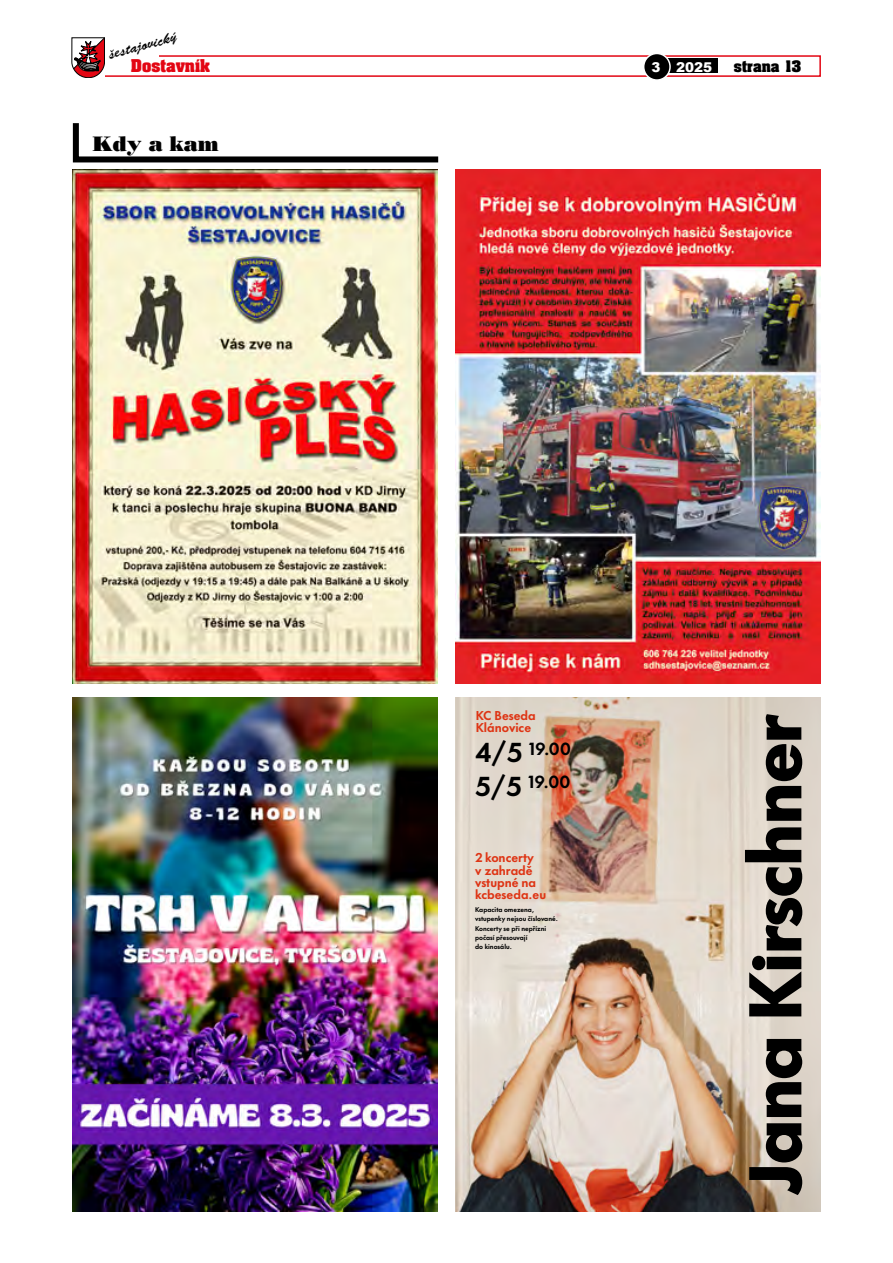
<style>
.page{position:relative;width:893px;height:1263px;background:#fff}
.page>*{position:absolute;margin:0;border:0;box-sizing:border-box;transform-origin:0 0}
.t1{font:21px "Bodnoff CE";color:#000}
.t2{font:700 16.35px/33.5px "Futura Now Headline";color:#000}
.t3{font:15px "Brush Script DOT";color:#000}
.t4{font:15px "Aardvark CE Bold";color:#e30613}
.t5{font:13.5px "Aardvark CE Bold";color:#000}
.t6{font:900 13.5px "Arial";color:#fff}
.t7{font:700 11.85px/12.3px "Futura Now Headline";color:#de3414}
.t8{font:700 6.3px/9.3px "Futura Now Headline";color:#000}
.s1{font-size:25.5px}
</style>
<div class="page">
<div style="left:91px;top:55px;width:730px;height:22px;border:2px solid #e30613"></div>
<div style="left:663px;top:58px;width:55px;height:15px;background:#000"></div>
<div style="left:644px;top:53px;width:26px;height:27px;background:#000;border-radius:50%"></div>
<div style="left:643px;top:53px;width:28px;height:28px;border:2px solid #fff;border-radius:50%"></div>
<svg style="left:72px;top:37px;width:107px;height:41px"></svg>
<img style="left:455px;top:169px;width:366px;height:515px">
<img style="left:72px;top:697px;width:366px;height:515px">
<img style="left:455px;top:697px;width:366px;height:515px">
<svg style="left:745px;top:714px;width:57px;height:481px;background:#817a72"></svg>
<img style="left:72px;top:169px;width:366px;height:515px">
<svg style="left:72px;top:123px;width:367px;height:40px"></svg>
<h3 class="t3" style="left:106px;top:46px;width:71px;rotate:-15deg">šestajovický</h3>
<h3 class="t4" style="left:131px;top:55px;width:81px">Dostavník</h3>
<h3 class="t6" style="left:676px;top:57px;width:38px">2025</h3>
<h3 class="t5" style="left:734px;top:57px;width:69px">strana 13</h3>
<h3 class="t6" style="left:651px;top:57px;width:11px">3</h3>
<h1 class="t1" style="left:93px;top:131px;width:128px">Kdy a kam</h1>
<h3 class="t7" style="left:476px;top:708px;width:62px">KC Beseda<br>Klánovice</h3>
<h2 class="t2" style="left:475px;top:731px;width:97px"><span class="s1">4/5</span> 19.00<br><span class="s1">5/5</span> 19.00</h2>
<h3 class="t7" style="left:475px;top:851px;width:73px">2 koncerty<br>v zahradě vstupné na kcbeseda.eu</h3>
<p class="t8" style="left:475px;top:904px;width:84px">Kapacita omezena, vstupenky nejsou číslované.<br>Koncerty se při nepřízni počasí přesouvají<br>do kinosálu.</p>
</div>
